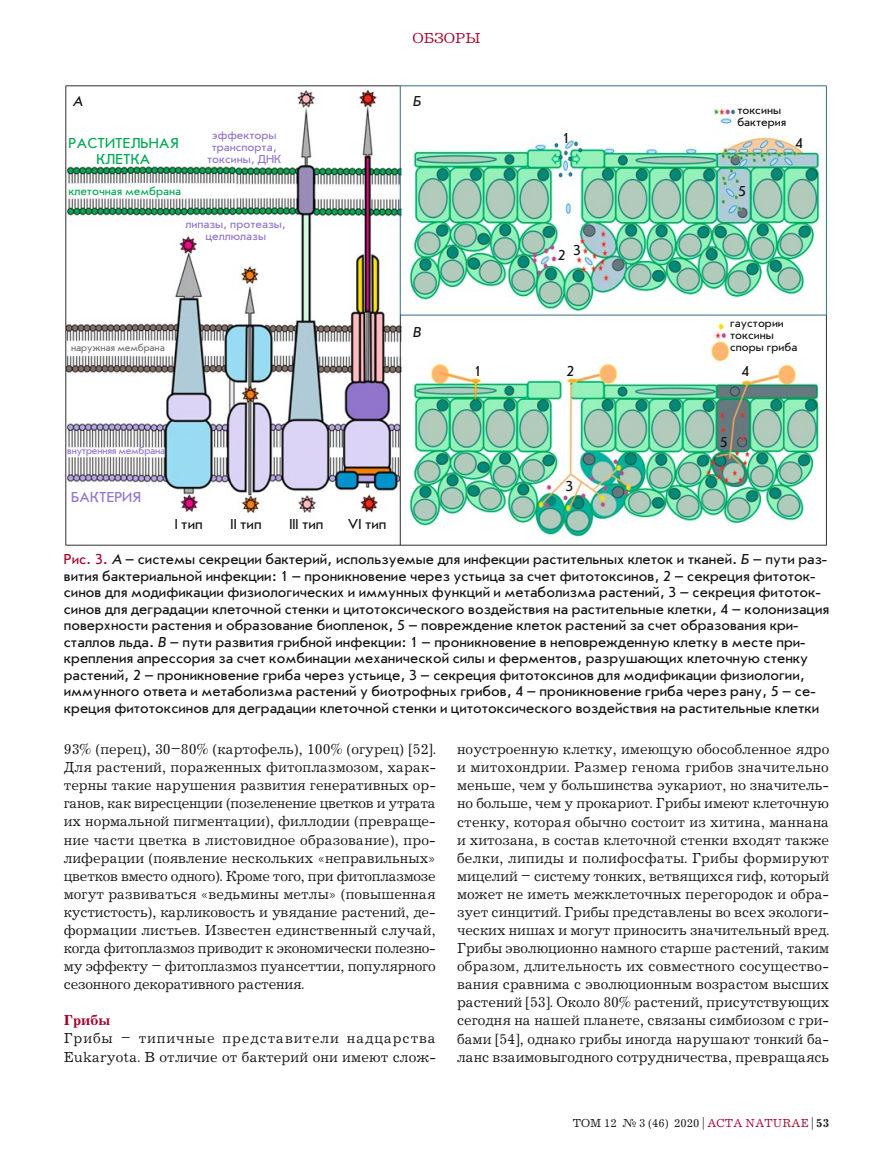
<style>
.page{position:relative;width:893px;height:1170px;background:#fff}
.page>*{position:absolute;margin:0;border:0;box-sizing:border-box;transform-origin:0 0}
.t1{font:15px/18px "Journal C";color:#131413;text-align:justify}
.t2{font:15px/16.5px "Journal Sans C";color:#131413}
.t3{font:15px/18.1px "Journal C";letter-spacing:.06em;color:#131413}
.t4{font:15px/16.5px "Journal Sans C";color:#00a852;text-align:center}
.t5{font:15px "Journal Sans C";color:#9174cc}
.t6{font:15px "Journal C";color:#a5032b}
.t7{font:700 15px "Journal C";color:#a5032b}
.t8{font:italic 15px "Journal Sans C";color:#131413}
.t9{font:12px/12px "Journal Sans C";color:#9174cc;text-align:center}
.t10{font:12px/12px "Journal Sans C";color:#131413}
.t11{font:12px "Journal C";color:#131413}
.t12{font:12px "Journal Sans C";color:#00a953}
.t13{font:10.5px "Journal Sans C";letter-spacing:-.02em;color:#9174cc}
.t14{font:10.5px "Journal Sans C";letter-spacing:-.01em;color:#717173}
.s1{color:#a5032b}
.s2{font-style:italic}
.s3{font-weight:700}
</style>
<div class="page">
<img style="left:65px;top:84px;width:764px;height:462px">
<p class="t6" style="left:412px;top:31px;width:70px">ОБЗОРЫ</p>
<p class="t8" style="left:73px;top:93px;width:11px">А</p>
<p class="t8" style="left:413px;top:93px;width:10px">Б</p>
<p class="t4" style="left:68px;top:135px;width:112px">РАСТИТЕЛЬНАЯ<br>КЛЕТКА</p>
<p class="t9" style="left:207px;top:129px;width:76px">эффекторы транспорта, токсины, ДНК</p>
<p class="t12" style="left:68px;top:185px;width:114px">клеточная мембрана</p>
<p class="t9" style="left:185px;top:218px;width:102px">липазы, протеазы, целлюлазы</p>
<p class="t14" style="left:71px;top:342px;width:95px">наружная мембрана</p>
<p class="t8" style="left:413px;top:325px;width:10px">В</p>
<p class="t13" style="left:67px;top:445px;width:100px">внутренняя мембрана</p>
<p class="t5" style="left:71px;top:489px;width:72px">БАКТЕРИЯ</p>
<p class="t2" style="left:175px;top:516px;width:29px">I тип</p>
<p class="t2" style="left:231px;top:516px;width:32px">II тип</p>
<p class="t2" style="left:290px;top:516px;width:35px">III тип</p>
<p class="t2" style="left:348px;top:516px;width:40px">VI тип</p>
<p class="t2" style="left:474px;top:363px;width:9px">1</p>
<p class="t2" style="left:562px;top:130px;width:9px">1</p>
<p class="t2" style="left:558px;top:247px;width:9px">2</p>
<p class="t2" style="left:573px;top:242px;width:9px">3</p>
<p class="t2" style="left:566px;top:363px;width:9px">2</p>
<p class="t2" style="left:566px;top:478px;width:9px">3</p>
<p class="t10" style="left:737px;top:105px;width:50px">токсины бактерия</p>
<p class="t2" style="left:795px;top:135px;width:9px">4</p>
<p class="t2" style="left:738px;top:183px;width:9px">5</p>
<p class="t10" style="left:730px;top:317px;width:69px">гаустории токсины споры гриба</p>
<p class="t2" style="left:742px;top:363px;width:9px">4</p>
<p class="t2" style="left:720px;top:434px;width:9px">5</p>
<p class="t2" style="left:64px;top:551px;width:767px"><span class="s1">Рис. 3.</span> <span class="s2">А</span> – системы секреции бактерий, используемые для инфекции растительных клеток и тканей. <span class="s2">Б</span> – пути раз&shy;вития бактериальной инфекции: 1 – проникновение через устьица за счет фитотоксинов, 2 – секреция фитоток&shy;синов для модификации физиологических и иммунных функций и метаболизма растений, 3 – секреция фитоток&shy;синов для деградации клеточной стенки и цитотоксического воздействия на растительные клетки, 4 – колонизация поверхности растения и образование биопленок, 5 – повреждение клеток растений за счет образования кри&shy;сталлов льда. <span class="s2">В</span> – пути развития грибной инфекции: 1 – проникновение в неповрежденную клетку в месте при&shy;крепления апрессория за счет комбинации механической силы и ферментов, разрушающих клеточную стенку растений, 2 – проникновение гриба через устьице, 3 – секреция фитотоксинов для модификации физиологии, иммунного ответа и метаболизма растений у биотрофных грибов, 4 – проникновение гриба через рану, 5 – се&shy;креция фитотоксинов для деградации клеточной стенки и цитотоксического воздействия на растительные клетки</p>
<p class="t1" style="left:64px;top:740px;width:374px">93% (перец), 30–80% (картофель), 100% (огурец) [52].<br>Для растений, пораженных фитоплазмозом, харак&shy;терны такие нарушения развития генеративных ор&shy;ганов, как виресценции (позеленение цветков и утрата их нормальной пигментации), филлодии (превраще&shy;ние части цветка в листовидное образование), про&shy;лиферации (появление нескольких «неправильных» цветков вместо одного). Кроме того, при фитоплазмозе могут развиваться «ведьмины метлы» (повышенная кустистость), карликовость и увядание растений, де&shy;формации листьев. Известен единственный случай, когда фитоплазмоз приводит к экономически полезно&shy;му эффекту – фитоплазмоз пуансеттии, популярного сезонного декоративного растения.</p>
<p class="t7" style="left:64px;top:1011px;width:48px">Грибы</p>
<p class="t3" style="left:64px;top:1029px;width:374px">Грибы – типичные представители надцарства<br>Eukaryota. В отличие от бактерий они имеют слож-</p>
<p class="t1" style="left:457px;top:740px;width:374px">ноустроенную клетку, имеющую обособленное ядро и митохондрии. Размер генома грибов значительно меньше, чем у большинства эукариот, но значитель&shy;но больше, чем у прокариот. Грибы имеют клеточную стенку, которая обычно состоит из хитина, маннана и хитозана, в состав клеточной стенки входят также белки, липиды и полифосфаты. Грибы формируют мицелий – систему тонких, ветвящихся гиф, который может не иметь межклеточных перегородок и обра&shy;зует синцитий. Грибы представлены во всех экологи&shy;ческих нишах и могут приносить значительный вред.<br>Грибы эволюционно намного старше растений, таким образом, длительность их совместного сосущество&shy;вания сравнима с эволюционным возрастом высших растений [53]. Около 80% растений, присутствующих сегодня на нашей планете, связаны симбиозом с гри&shy;бами [54], однако грибы иногда нарушают тонкий ба&shy;ланс взаимовыгодного сотрудничества, превращаясь</p>
<p class="t11" style="left:573px;top:1116px;width:258px">ТОМ 12 № 3 (46) 2020 | <span class="s1">ACTA NATURAE</span> | <span class="s3">53</span></p>
</div>
